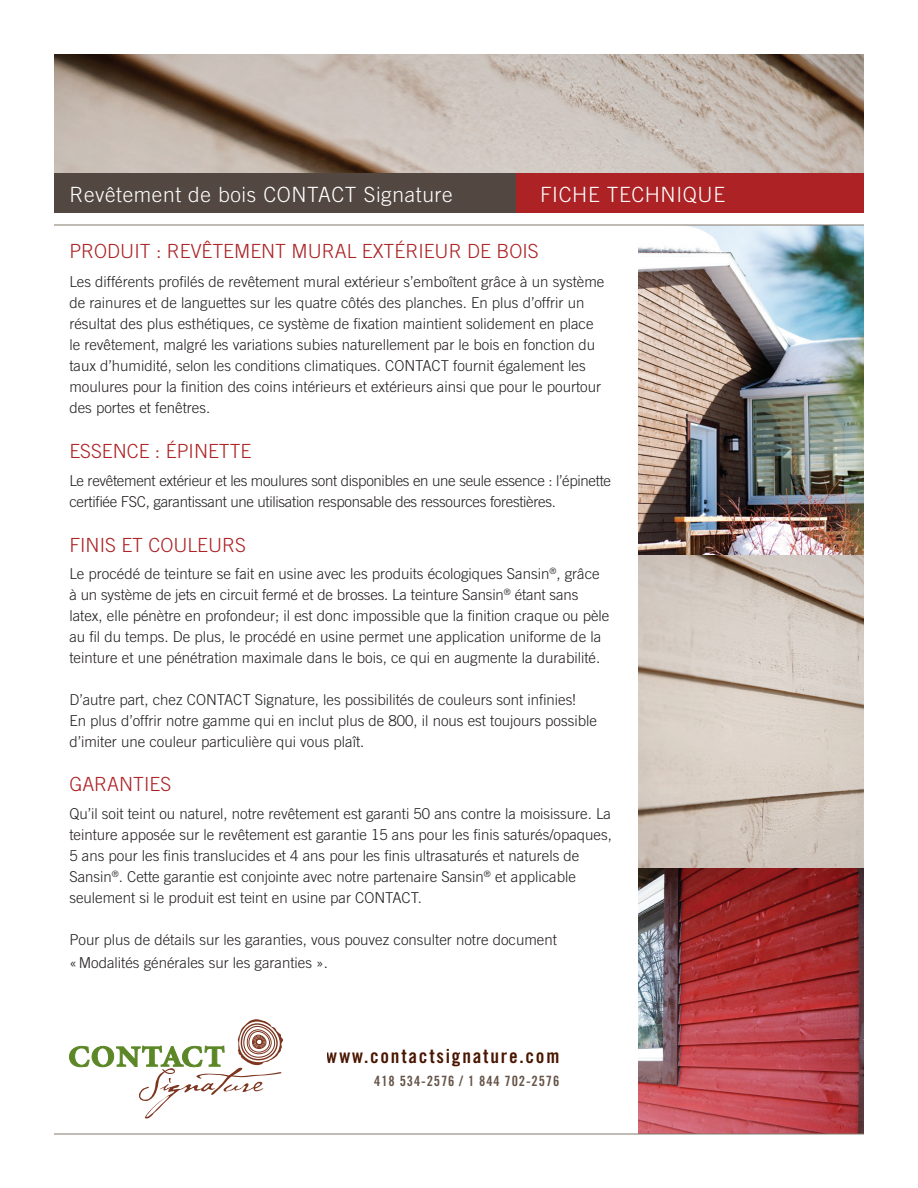
<style>
.page{position:relative;width:918px;height:1188px;background:#fff}
.page>*{position:absolute;margin:0;border:0;box-sizing:border-box;transform-origin:0 0}
.t1{font:300 21px "Trade Gothic";letter-spacing:.03em;color:#fff}
.t2{font:300 19.5px "Trade Gothic";color:#ac2225}
.t3{font:19.5px "Trade Gothic Bold Cond Twenty";letter-spacing:.09em;color:#4a1501}
.t4{font:300 15px/21px "Trade Gothic";color:#231f20}
.t5{font:300 15px/21px "Trade Gothic";letter-spacing:-.02em;color:#231f20}
.t6{font:14.1px "Trade Gothic Bold Cond Twenty";letter-spacing:.06em;color:#675549}
</style>
<div class="page">
<img style="left:639px;top:226px;width:225px;height:908px">
<img style="left:54px;top:54px;width:810px;height:119px">
<div style="left:54px;top:173px;width:463px;height:39px;background:#524741"></div>
<div style="left:517px;top:173px;width:347px;height:39px;background:#ac2225"></div>
<hr style="left:54px;top:225px;width:810px;height:1px;background:#83786b">
<hr style="left:54px;top:1134px;width:810px;height:1px;background:#83786b">
<svg style="left:69px;top:1019px;width:214px;height:99px"></svg>
<h1 class="t1" style="left:69px;top:182px;width:385px">Revêtement de bois CONTACT Signature</h1>
<h1 class="t1" style="left:540px;top:182px;width:187px">FICHE TECHNIQUE</h1>
<h2 class="t2" style="left:69px;top:240px;width:471px">PRODUIT : REVÊTEMENT MURAL EXTÉRIEUR DE BOIS</h2>
<p class="t4" style="left:69px;top:271px;width:537px">Les différents profilés de revêtement mural extérieur s’emboîtent grâce à un système de rainures et de languettes sur les quatre côtés des planches. En plus d’offrir un résultat des plus esthétiques, ce système de fixation maintient solidement en place le revêtement, malgré les variations subies naturellement par le bois en fonction du taux d’humidité, selon les conditions climatiques. CONTACT fournit également les moulures pour la finition des coins intérieurs et extérieurs ainsi que pour le pourtour des portes et fenêtres.</p>
<h2 class="t2" style="left:69px;top:439px;width:184px">ESSENCE : ÉPINETTE</h2>
<p class="t5" style="left:69px;top:470px;width:543px">Le revêtement extérieur et les moulures sont disponibles en une seule essence : l’épinette certifiée FSC, garantissant une utilisation responsable des ressources forestières.</p>
<h2 class="t2" style="left:69px;top:534px;width:178px">FINIS ET COULEURS</h2>
<p class="t4" style="left:69px;top:563px;width:542px">Le procédé de teinture se fait en usine avec les produits écologiques Sansin<sup>®</sup>, grâce à un système de jets en circuit fermé et de brosses. La teinture Sansin<sup>®</sup> étant sans latex, elle pénètre en profondeur; il est donc impossible que la finition craque ou pèle au fil du temps. De plus, le procédé en usine permet une application uniforme de la teinture et une pénétration maximale dans le bois, ce qui en augmente la durabilité.</p>
<p class="t4" style="left:69px;top:689px;width:529px">D’autre part, chez CONTACT Signature, les possibilités de couleurs sont infinies!<br>En plus d’offrir notre gamme qui en inclut plus de 800, il nous est toujours possible d’imiter une couleur particulière qui vous plaît.</p>
<h2 class="t2" style="left:69px;top:772px;width:103px">GARANTIES</h2>
<p class="t4" style="left:69px;top:803px;width:544px">Qu’il soit teint ou naturel, notre revêtement est garanti 50 ans contre la moisissure. La teinture apposée sur le revêtement est garantie 15 ans pour les finis saturés/opaques, 5 ans pour les finis translucides et 4 ans pour les finis ultrasaturés et naturels de Sansin<sup>®</sup>. Cette garantie est conjointe avec notre partenaire Sansin<sup>®</sup> et applicable seulement si le produit est teint en usine par CONTACT.</p>
<p class="t4" style="left:69px;top:929px;width:489px;line-height:22.5px">Pour plus de détails sur les garanties, vous pouvez consulter notre document «Modalités générales sur les garanties ».</p>
<h2 class="t3" style="left:327px;top:1044px;width:234px">www.contactsignature.com</h2>
<p class="t6" style="left:374px;top:1073px;width:187px">418 534-2576 / 1 844 702-2576</p>
</div>
